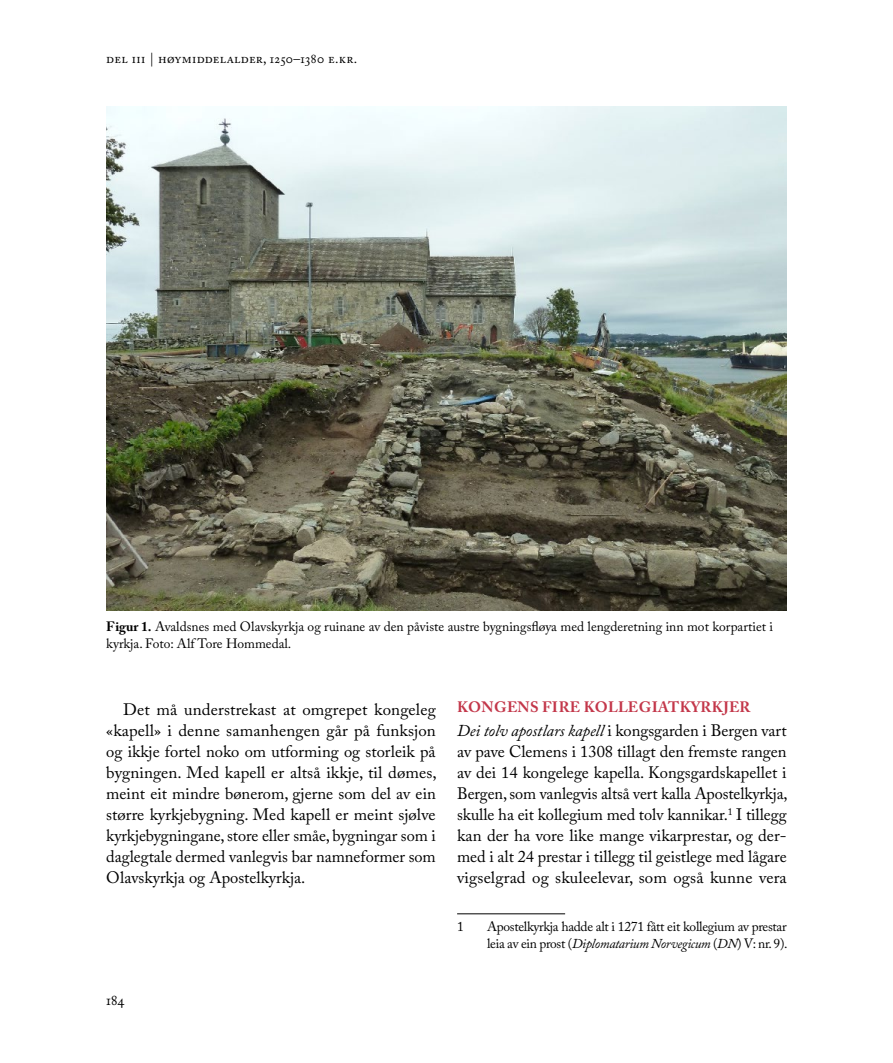
<style>
.page{position:relative;width:893px;height:1063px;background:#fff}
.page>*{position:absolute;margin:0;border:0;box-sizing:border-box;transform-origin:0 0}
.Normal_NoFLI{font:16.5px/21px "Adobe Caslon Pro";letter-spacing:-.02em;color:#000;text-align:justify}
.Overskrift_2{font:700 15px "Adobe Caslon Pro";letter-spacing:.025em;color:#c3374a}
.t1{font:15px "Adobe Caslon Pro";color:#000}
.Footnote_text{font:13.5px/17.2px "Adobe Caslon Pro";letter-spacing:-.01em;color:#000}
.Footnote_text-2{font:13.5px/17.2px "Adobe Caslon Pro";letter-spacing:-.04em;color:#000}
.Footnote_text-3{font:13.5px "Adobe Caslon Pro";letter-spacing:.025em;color:#000}
.s1{font-weight:700}
.s2{font-style:italic}
</style>
<div class="page">
<hr style="left:457px;top:913px;width:108px;height:1px;background:#000">
<img style="left:106px;top:106px;width:681px;height:504px">
<p class="Footnote_text-3" style="left:106px;top:50px;width:252px">del iii | høymiddelalder, 1250–1380 e.kr.</p>
<p class="Footnote_text" style="left:106px;top:618px;width:668px"><span class="s1">Figur 1.</span> Avaldsnes med Olavskyrkja og ruinane av den påviste austre bygningsfløya med lengderetning inn mot korpartiet i kyrkja. Foto: Alf Tore Hommedal.</p>
<p class="Normal_NoFLI" style="left:106px;top:699px;width:332px;text-indent:17px">Det må understrekast at omgrepet kongeleg «kapell» i denne samanhengen går på funksjon og ikkje fortel noko om utforming og storleik på bygningen. Med kapell er altså ikkje, til dømes, meint eit mindre bønerom, gjerne som del av ein større kyrkjebygning. Med kapell er meint sjølve kyrkjebygningane, store eller småe, bygningar som i daglegtale dermed vanlegvis bar namneformer som Olavskyrkja og Apostelkyrkja.</p>
<p class="Overskrift_2" style="left:457px;top:698px;width:295px">KONGENS FIRE KOLLEGIATKYRKJER</p>
<p class="Normal_NoFLI" style="left:457px;top:720px;width:332px"><span class="s2">Dei tolv apostlars kapell</span> i kongsgarden i Bergen vart av pave Clemens i 1308 tillagt den fremste rangen av dei 14 kongelege kapella. Kongsgardskapellet i Bergen, som vanlegvis altså vert kalla Apostelkyrkja, skulle ha eit kollegium med tolv kannikar.<sup>1</sup> I tillegg kan der ha vore like mange vikarprestar, og der&shy;med i alt 24 prestar i tillegg til geistlege med lågare vigselgrad og skuleelevar, som også kunne vera</p>
<p class="Footnote_text" style="left:457px;top:918px;width:8px">1</p>
<p class="Footnote_text-2" style="left:487px;top:918px;width:302px">Apostelkyrkja hadde alt i 1271 fått eit kollegium av prestar leia av ein prost (<span class="s2">Diplomatarium Norvegicum</span> (<span class="s2">DN</span>) V: nr. 9).</p>
<p class="t1" style="left:106px;top:991px;width:20px">184</p>
</div>
